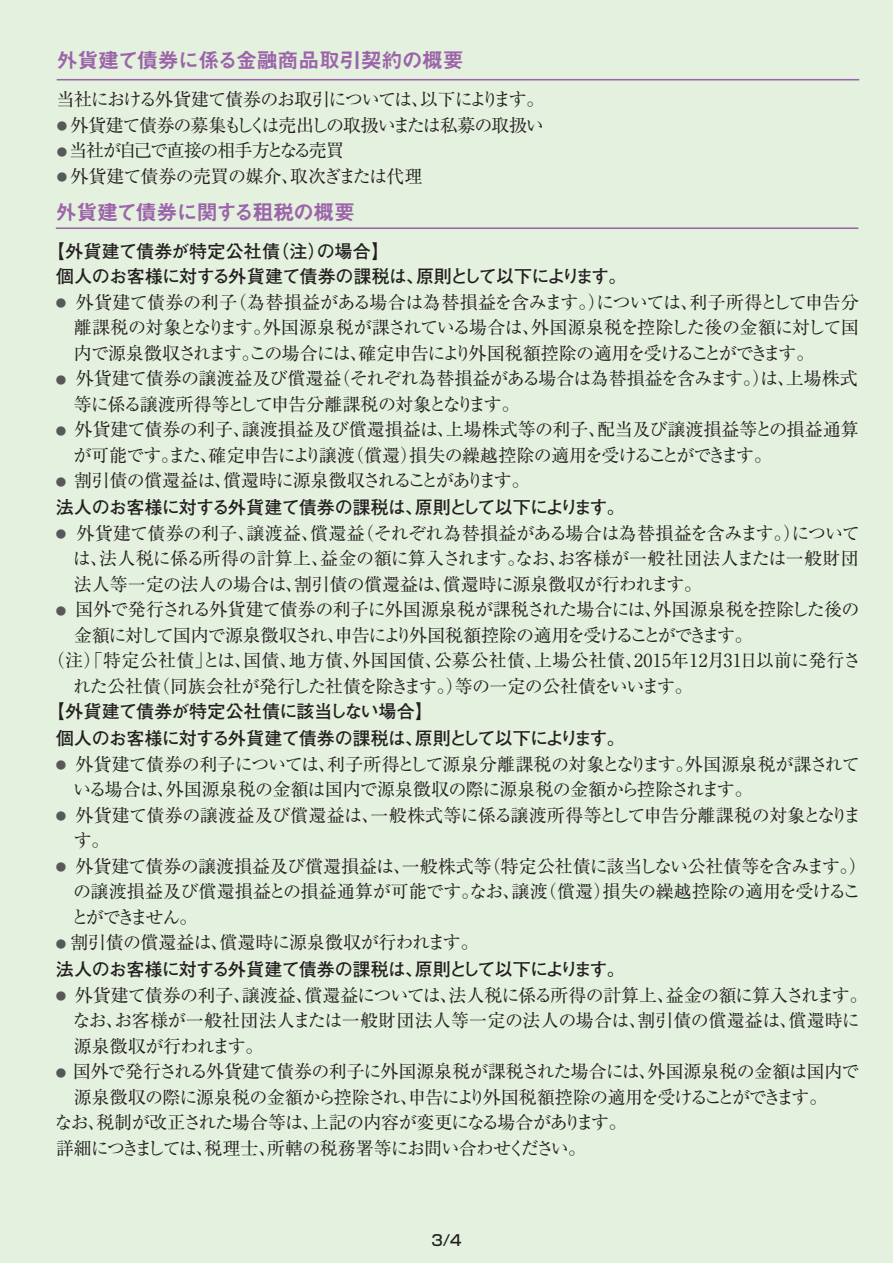
<style>
.page{position:relative;width:893px;height:1263px;background:#e4f1de}
.page>*{position:absolute;margin:0;border:0;box-sizing:border-box;transform-origin:0 0}
.t1{font:21px "Midashi Go Pro MB31";letter-spacing:-.01em;color:#9c65aa}
.t2{font:21px "Midashi Go Pro MB31";letter-spacing:-.04em;color:#9c65aa}
.t3{font:18px/25.5px "Ryumin Pro";letter-spacing:-.035em;color:#231f20}
.t4{font:700 18px/25.5px "Futo Go B101 Pro";letter-spacing:-.04em;color:#231f20}
.t5{font:18px "Ryumin Pro";letter-spacing:-.055em;color:#231f20}
.t6{font:18px/25.5px "Ryumin Pro";letter-spacing:.015em;color:#231f20}
.t7{font:18px/25.5px "Ryumin Pro";letter-spacing:-.01em;color:#231f20}
.t8{font:18px "Ryumin Pro";letter-spacing:-.07em;color:#231f20}
.t9{font:18px "Ryumin Pro";letter-spacing:-.06em;color:#231f20}
.t10{font:18px "Ryumin Pro";letter-spacing:-.08em;color:#231f20}
.t11{font:500 15px "Shin Go Pro";color:#231f20}
.s1{font-size:10.5px;color:#57585a}
</style>
<div class="page">
<hr style="left:57px;top:79px;width:802px;height:1px;background:#9c65aa">
<hr style="left:56px;top:227px;width:802px;height:2px;background:#9c65aa">
<p class="t1" style="left:57px;top:43px;width:409px">外貨建て債券に係る金融商品取引契約の概要</p>
<p class="t8" style="left:56px;top:86px;width:490px">当社における外貨建て債券のお取引については、以下によります。</p>
<p class="t5" style="left:57px;top:111px;width:489px"><span class="s1">●</span> 外貨建て債券の募集もしくは売出しの取扱いまたは私募の取扱い</p>
<p class="t10" style="left:57px;top:137px;width:289px"><span class="s1">●</span> 当社が自己で直接の相手方となる売買</p>
<p class="t3" style="left:57px;top:162px;width:367px"><span class="s1">●</span> 外貨建て債券の売買の媒介、取次ぎまたは代理</p>
<p class="t2" style="left:56px;top:195px;width:301px">外貨建て債券に関する租税の概要</p>
<p class="t4" style="left:56px;top:236px;width:572px;text-indent:-9px">【外貨建て債券が特定公社債（注）の場合】<br>個人のお客様に対する外貨建て債券の課税は、原則として以下によります。</p>
<p class="t3" style="left:74px;top:288px;width:786px;text-align:justify;text-indent:-18px"><span class="s1">●</span> 外貨建て債券の利子（為替損益がある場合は為替損益を含みます。）については、利子所得として申告分離課税の対象となります。外国源泉税が課されている場合は、外国源泉税を控除した後の金額に対して国内で源泉徴収されます。この場合には、確定申告により外国税額控除の適用を受けることができます。</p>
<p class="t3" style="left:74px;top:365px;width:786px;text-indent:-18px"><span class="s1">●</span> 外貨建て債券の譲渡益及び償還益（それぞれ為替損益がある場合は為替損益を含みます。）は、上場株式等に係る譲渡所得等として申告分離課税の対象となります。</p>
<p class="t3" style="left:74px;top:416px;width:787px;text-indent:-18px"><span class="s1">●</span> 外貨建て債券の利子、譲渡損益及び償還損益は、上場株式等の利子、配当及び譲渡損益等との損益通算が可能です。また、確定申告により譲渡（償還）損失の繰越控除の適用を受けることができます。</p>
<p class="t5" style="left:56px;top:466px;width:475px"><span class="s1">●</span> 割引債の償還益は、償還時に源泉徴収されることがあります。</p>
<p class="t4" style="left:56px;top:492px;width:570px">法人のお客様に対する外貨建て債券の課税は、原則として以下によります。</p>
<p class="t3" style="left:73px;top:519px;width:788px;text-align:justify;text-indent:-17px"><span class="s1">●</span> 外貨建て債券の利子、譲渡益、償還益（それぞれ為替損益がある場合は為替損益を含みます。）については、法人税に係る所得の計算上、益金の額に算入されます。なお、お客様が一般社団法人または一般財団法人等一定の法人の場合は、割引債の償還益は、償還時に源泉徴収が行われます。</p>
<p class="t3" style="left:56px;top:596px;width:805px"><span class="s1">●</span> 国外で発行される外貨建て債券の利子に外国源泉税が課税された場合には、外国源泉税を控除した後の</p>
<p class="t8" style="left:74px;top:621px;width:681px">金額に対して国内で源泉徴収され、申告により外国税額控除の適用を受けることができます。</p>
<p class="t6" style="left:47px;top:647px;width:815px">（注）「特定公社債」とは、国債、地方債、外国国債、公募公社債、上場公社債、2015年12月31日以前に発行さ</p>
<p class="t3" style="left:73px;top:672px;width:621px">れた公社債（同族会社が発行した社債を除きます。）等の一定の公社債をいいます。</p>
<p class="t4" style="left:56px;top:696px;width:570px;line-height:27px;text-indent:-9px">【外貨建て債券が特定公社債に該当しない場合】<br>個人のお客様に対する外貨建て債券の課税は、原則として以下によります。</p>
<p class="t3" style="left:73px;top:750px;width:788px;text-indent:-17px"><span class="s1">●</span> 外貨建て債券の利子については、利子所得として源泉分離課税の対象となります。外国源泉税が課されている場合は、外国源泉税の金額は国内で源泉徴収の際に源泉税の金額から控除されます。</p>
<p class="t6" style="left:74px;top:801px;width:789px;text-indent:-18px"><span class="s1">●</span> 外貨建て債券の譲渡益及び償還益は、一般株式等に係る譲渡所得等として申告分離課税の対象となります。</p>
<p class="t7" style="left:71px;top:852px;width:797px;text-indent:-15px"><span class="s1">●</span> 外貨建て債券の譲渡損益及び償還損益は、一般株式等（特定公社債に該当しない公社債等を含みます。）の譲渡損益及び償還損益との損益通算が可能です。なお、譲渡（償還）損失の繰越控除の適用を受けることができません。</p>
<p class="t3" style="left:56px;top:929px;width:424px"><span class="s1">●</span> 割引債の償還益は、償還時に源泉徴収が行われます。</p>
<p class="t4" style="left:56px;top:954px;width:570px">法人のお客様に対する外貨建て債券の課税は、原則として以下によります。</p>
<p class="t3" style="left:72px;top:981px;width:797px;text-indent:-17px"><span class="s1">●</span> 外貨建て債券の利子、譲渡益、償還益については、法人税に係る所得の計算上、益金の額に算入されます。なお、お客様が一般社団法人または一般財団法人等一定の法人の場合は、割引債の償還益は、償還時に源泉徴収が行われます。</p>
<p class="t3" style="left:56px;top:1058px;width:805px"><span class="s1">●</span> 国外で発行される外貨建て債券の利子に外国源泉税が課税された場合には、外国源泉税の金額は国内で</p>
<p class="t5" style="left:74px;top:1083px;width:755px">源泉徴収の際に源泉税の金額から控除され、申告により外国税額控除の適用を受けることができます。</p>
<p class="t3" style="left:54px;top:1109px;width:574px">なお、税制が改正された場合等は、上記の内容が変更になる場合があります。</p>
<p class="t9" style="left:56px;top:1134px;width:532px">詳細につきましては、税理士、所轄の税務署等にお問い合わせください。</p>
<p class="t11" style="left:431px;top:1228px;width:32px">3/4</p>
</div>
